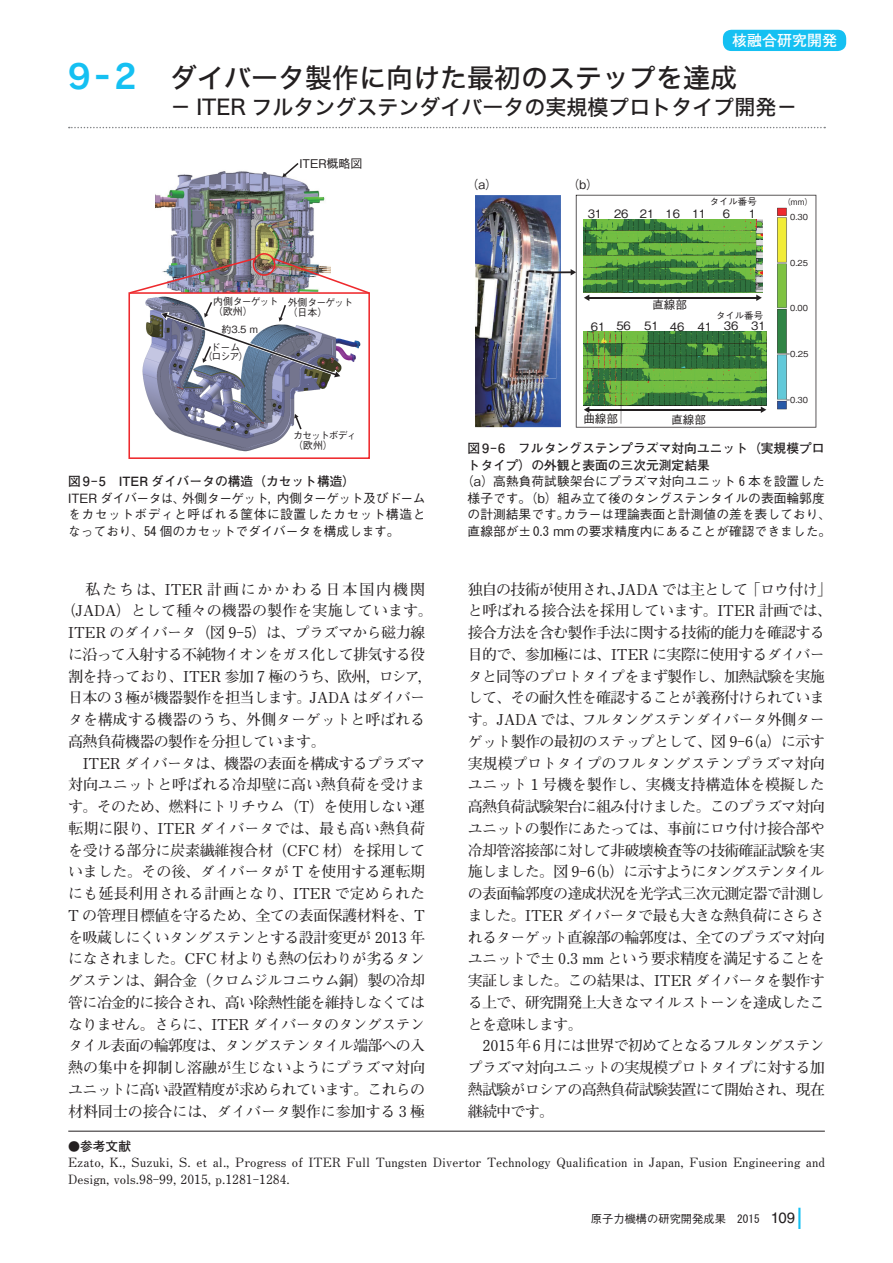
<style>
.page{position:relative;width:893px;height:1263px;background:#fff}
.page>*{position:absolute;margin:0;border:0;box-sizing:border-box;transform-origin:0 0}
.t1{font:27px "Hiragino Kaku W5 90 msp RKSJ H";color:#231f20}
.t2{font:21px "Hiragino Kaku W5 90 msp RKSJ H";color:#231f20}
.t3{font:700 15px/21.8px "Futo Min A101 Pro";letter-spacing:-.045em;color:#231f20}
.t4{font:700 15px "Futo Min A101 Pro";letter-spacing:.01em;color:#231f20}
.t5{font:700 15px "Futo Min A101 Pro";letter-spacing:-.025em;color:#231f20}
.t6{font:700 15px "Futo Min A101 Pro";letter-spacing:-.005em;color:#231f20}
.t7{font:700 15px "Futo Min A101 Pro";letter-spacing:-.01em;color:#231f20}
.t8{font:700 15px "Futo Min A101 Pro";letter-spacing:.005em;color:#231f20}
.t9{font:700 15px "Futo Min A101 Pro";letter-spacing:-.015em;color:#231f20}
.t10{font:700 15px "Futo Min A101 Pro";letter-spacing:.13em;color:#231f20}
.t11{font:700 15px "Futo Go B101 Pro";color:#fff}
.t12{font:500 12.75px/16.5px "Gothic BBB Pro";color:#231f20;text-align:center}
.t13{font:700 12.75px/16.5px "Futo Min A101 Pro";color:#231f20}
.t14{font:700 12.75px/16.5px "Futo Go B101 Pro";color:#231f20}
.t15{font:12px "Gothic BBB Pro Medium 90 msp RKSJ H";color:#231f20}
.t16{font:11.55px "Gothic BBB Pro Medium 90 msp RKSJ H";color:#231f20}
.t17{font:500 11.25px "Gothic BBB Pro";color:#231f20}
.t18{font:9.9px/10.2px "Gothic BBB Pro Medium 90 msp RKSJ H";letter-spacing:-.1em;color:#231f20}
.t19{font:9.45px "Gothic BBB Pro Medium 90 msp RKSJ H";color:#231f20}
.t20{font:8.25px "Gothic BBB Pro Medium 90 msp RKSJ H";color:#231f20}
.s1{font-family:"Rodin Pro B";font-size:33px;color:#15c0f2}
.s2{font-family:"MS Gothic";font-weight:400}
.s3{font-size:12px}
.s4{font-family:"Helvetica LT Std";font-weight:400;font-size:15px}
</style>
<div class="page">
<hr style="left:798px;top:1208px;width:2px;height:21px;background:#15c0f2">
<svg style="left:69px;top:127px;width:756px;height:1px"></svg>
<div style="left:723px;top:30px;width:123px;height:21px;background:#15c0f2;border-radius:9px"></div>
<hr style="left:68px;top:1131px;width:757px;height:1px;background:#231f20">
<img style="left:156px;top:171px;width:169px;height:85px">
<img style="left:143px;top:378px;width:187px;height:74px">
<div style="left:128px;top:292px;width:242px;height:167px;border:2px solid #ee292d"></div>
<div style="left:253px;top:253px;width:22px;height:23px;border:2px solid #ee292d;border-radius:50%"></div>
<img style="left:128px;top:256px;width:242px;height:122px">
<svg style="left:294px;top:414px;width:9px;height:17px"></svg>
<svg style="left:282px;top:163px;width:18px;height:14px"></svg>
<img style="left:475px;top:195px;width:86px;height:232px">
<img style="left:513px;top:269px;width:43px;height:110px">
<img style="left:516px;top:270px;width:38px;height:105px">
<hr style="left:545px;top:271px;width:27px;height:2px;background:#231f20">
<svg style="left:571px;top:269px;width:5px;height:6px"></svg>
<svg style="left:576px;top:195px;width:240px;height:233px"></svg>
<p class="t11" style="left:732px;top:28px;width:106px">核融合研究開発</p>
<h1 class="t1" style="left:68px;top:64px;width:671px"><span class="s1">9-2</span> ダイバータ製作に向けた最初のステップを達成</h1>
<h2 class="t2" style="left:170px;top:97px;width:629px">－ ITER フルタングステンダイバータの実規模プロトタイプ開発－</h2>
<p class="t15" style="left:299px;top:154px;width:65px">ITER概略図</p>
<p class="t18" style="left:213px;top:295px;width:67px">内側ターゲット（欧州）</p>
<p class="t18" style="left:288px;top:296px;width:67px">外側ターゲット（日本）</p>
<p class="t18" style="left:222px;top:323px;width:38px">約3.5 m</p>
<p class="t18" style="left:203px;top:341px;width:47px;line-height:9px;text-align:center">ドーム<br>（ロシア）</p>
<p class="t18" style="left:293px;top:429px;width:65px">カセットボディ（欧州）</p>
<p class="t14" style="left:68px;top:472px;width:288px">図9-5　ITER ダイバータの構造（カセット構造）</p>
<p class="t12" style="left:68px;top:488px;width:359px;text-align:justify">ITER ダイバータは、外側ターゲット，内側ターゲット及びドームをカセットボディと呼ばれる筐体に設置したカセット構造となっており、<span class="s2">54</span> 個のカセットでダイバータを構成します。</p>
<p class="t10" style="left:68px;top:577px;width:358px">　私たちは、ITER 計画にかかわる日本国内機関</p>
<p class="t4" style="left:61px;top:599px;width:373px">（JADA）として種々の機器の製作を実施しています。</p>
<p class="t3" style="left:68px;top:620px;width:358px">ITER のダイバータ（図 9-5）は、プラズマから磁力線</p>
<p class="t3" style="left:68px;top:641px;width:359px">に沿って入射する不純物イオンをガス化して排気する役</p>
<p class="t3" style="left:68px;top:663px;width:366px">割を持っており、ITER 参加 7 極のうち、欧州，ロシア，</p>
<p class="t3" style="left:68px;top:685px;width:359px">日本の 3 極が機器製作を担当します。JADA はダイバー</p>
<p class="t6" style="left:68px;top:708px;width:358px">タを構成する機器のうち、外側ターゲットと呼ばれる</p>
<p class="t3" style="left:68px;top:728px;width:259px">高熱負荷機器の製作を分担しています。</p>
<p class="t3" style="left:68px;top:750px;width:359px">　ITER ダイバータは、機器の表面を構成するプラズマ</p>
<p class="t7" style="left:68px;top:773px;width:358px">対向ユニットと呼ばれる冷却壁に高い熱負荷を受けま</p>
<p class="t3" style="left:68px;top:794px;width:358px">す。そのため、燃料にトリチウム（T）を使用しない運</p>
<p class="t4" style="left:68px;top:816px;width:358px">転期に限り、ITER ダイバータでは、最も高い熱負荷</p>
<p class="t5" style="left:68px;top:838px;width:358px">を受ける部分に炭素繊維複合材（CFC 材）を採用して</p>
<p class="t9" style="left:68px;top:860px;width:358px">いました。その後、ダイバータが T を使用する運転期</p>
<p class="t8" style="left:68px;top:882px;width:358px">にも延長利用される計画となり、ITER で定められた</p>
<p class="t3" style="left:68px;top:902px;width:358px">T の管理目標値を守るため、全ての表面保護材料を、T</p>
<p class="t3" style="left:68px;top:924px;width:358px">を吸蔵しにくいタングステンとする設計変更が 2013 年</p>
<p class="t5" style="left:68px;top:947px;width:358px">になされました。CFC 材よりも熱の伝わりが劣るタン</p>
<p class="t3" style="left:68px;top:968px;width:358px">グステンは、銅合金（クロムジルコニウム銅）製の冷却</p>
<p class="t3" style="left:68px;top:989px;width:358px">管に冶金的に接合され、高い除熱性能を維持しなくては</p>
<p class="t3" style="left:68px;top:1011px;width:358px">なりません。さらに、ITER ダイバータのタングステン</p>
<p class="t3" style="left:68px;top:1033px;width:358px">タイル表面の輪郭度は、タングステンタイル端部への入</p>
<p class="t7" style="left:68px;top:1056px;width:358px">熱の集中を抑制し溶融が生じないようにプラズマ対向</p>
<p class="t3" style="left:68px;top:1076px;width:358px">ユニットに高い設置精度が求められています。これらの</p>
<p class="t6" style="left:68px;top:1099px;width:358px">材料同士の接合には、ダイバータ製作に参加する 3 極</p>
<p class="t15" style="left:467px;top:175px;width:32px">（a）</p>
<p class="t15" style="left:568px;top:175px;width:32px">（b）</p>
<p class="t19" style="left:710px;top:194px;width:49px">タイル番号</p>
<p class="t16" style="left:588px;top:204px;width:120px">31 26 21 16 11</p>
<p class="t16" style="left:723px;top:204px;width:9px">6</p>
<p class="t16" style="left:749px;top:204px;width:9px">1</p>
<p class="t16" style="left:652px;top:296px;width:36px">直線部</p>
<p class="t19" style="left:716px;top:308px;width:49px">タイル番号</p>
<p class="t16" style="left:591px;top:317px;width:177px">61 56 51 46 41 36 31</p>
<p class="t16" style="left:583px;top:409px;width:36px">曲線部</p>
<p class="t16" style="left:671px;top:410px;width:36px">直線部</p>
<p class="t20" style="left:783px;top:195px;width:31px">（mm）</p>
<p class="t20" style="left:790px;top:210px;width:19px">0.30</p>
<p class="t20" style="left:790px;top:256px;width:19px">0.25</p>
<p class="t20" style="left:790px;top:302px;width:19px">0.00</p>
<p class="t20" style="left:786px;top:347px;width:24px">‒0.25</p>
<p class="t20" style="left:786px;top:393px;width:23px">‒0.30</p>
<p class="t14" style="left:468px;top:439px;width:359px">図9-6　フルタングステンプラズマ対向ユニット（実規模プロトタイプ）の外観と表面の三次元測定結果</p>
<p class="t12" style="left:461px;top:472px;width:371px">（a）高熱負荷試験架台にプラズマ対向ユニット <span class="s2">6</span> 本を設置した様子です。（b）組み立て後のタングステンタイルの表面輪郭度の計測結果です。カラーは理論表面と計測値の差を表しており、直線部が±<span class="s2">0</span>.<span class="s2">3</span> mmの要求精度内にあることが確認できました。</p>
<p class="t3" style="left:468px;top:576px;width:366px">独自の技術が使用され、JADA では主として「ロウ付け」と呼ばれる接合法を採用しています。ITER 計画では、接合方法を含む製作手法に関する技術的能力を確認する目的で、参加極には、ITER に実際に使用するダイバータと同等のプロトタイプをまず製作し、加熱試験を実施して、その耐久性を確認することが義務付けられています。JADA では、フルタングステンダイバータ外側ターゲット製作の最初のステップとして、図 9-6（a）に示す実規模プロトタイプのフルタングステンプラズマ対向ユニット 1 号機を製作し、実機支持構造体を模擬した高熱負荷試験架台に組み付けました。このプラズマ対向ユニットの製作にあたっては、事前にロウ付け接合部や冷却管溶接部に対して非破壊検査等の技術確証試験を実施しました。図 9-6（b）に示すようにタングステンタイルの表面輪郭度の達成状況を光学式三次元測定器で計測しました。ITER ダイバータで最も大きな熱負荷にさらされるターゲット直線部の輪郭度は、全てのプラズマ対向ユニットで± 0.3 mm という要求精度を満足することを実証しました。この結果は、ITER ダイバータを製作する上で、研究開発上大きなマイルストーンを達成したことを意味します。<br>　2015年6 月には世界で初めてとなるフルタングステンプラズマ対向ユニットの実規模プロトタイプに対する加熱試験がロシアの高熱負荷試験装置にて開始され、現在継続中です。</p>
<p class="t14" style="left:68px;top:1136px;width:64px"><span class="s3">●</span>参考文献</p>
<p class="t13" style="left:68px;top:1153px;width:758px">Ezato, K., Suzuki, S. et al., Progress of ITER Full Tungsten Divertor Technology Qualification in Japan, Fusion Engineering and<br>Design, vols.98-99, 2015, p.1281-1284.</p>
<p class="t17" style="left:591px;top:1209px;width:206px">原子力機構の研究開発成果 <span class="s2">2015</span> <span class="s4">109</span></p>
</div>
